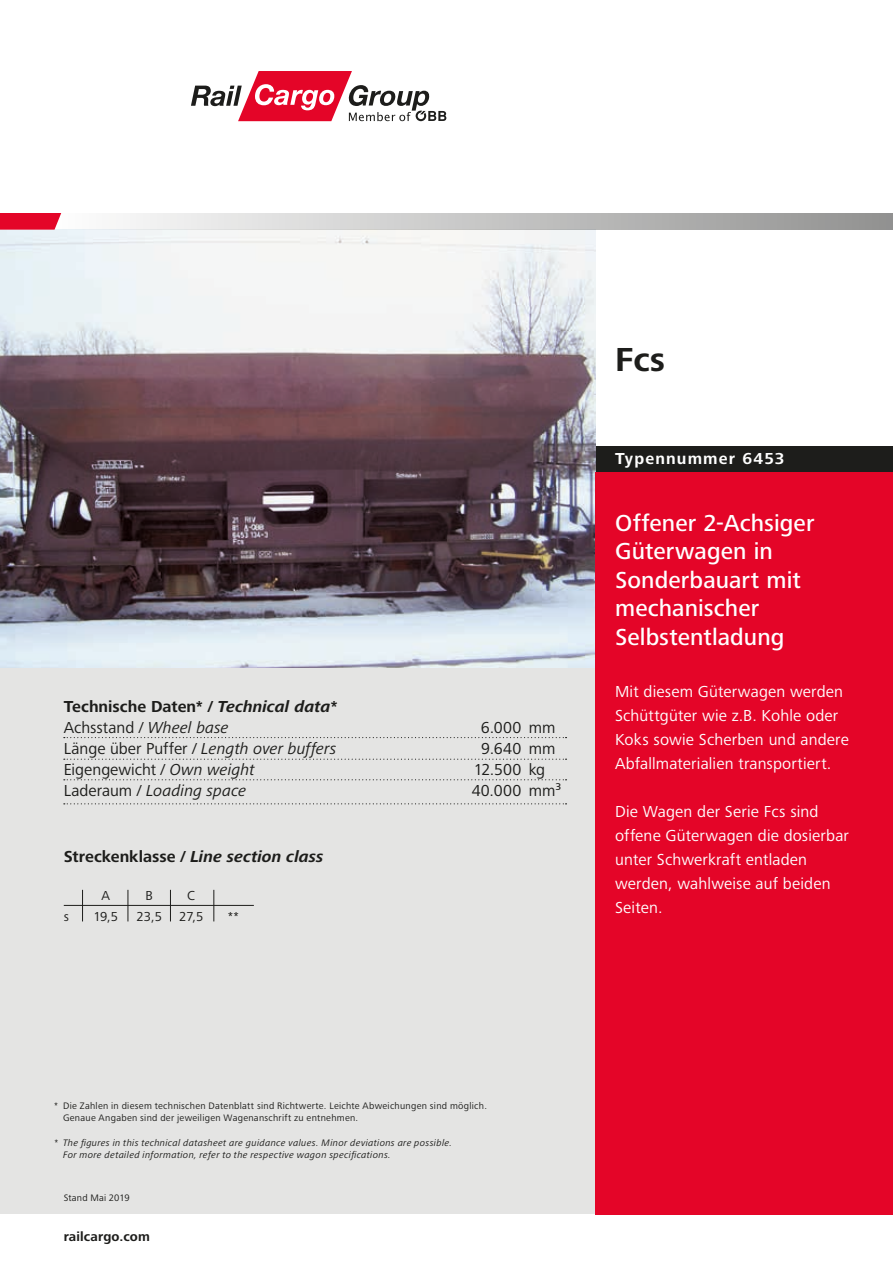
<style>
.page{position:relative;width:893px;height:1263px;background:#fff}
.page>*{position:absolute;margin:0;border:0;box-sizing:border-box;transform-origin:0 0}
.t1{font:700 34.5px "Frutiger Next Pro";color:#1d1d1b}
.t2{font:500 24px/28.5px "Frutiger Next Pro";letter-spacing:.005em;color:#fff}
.t3{font:16.5px/24px "Frutiger Next Pro";letter-spacing:.01em;color:#fff}
.t4{font:italic 16.5px "Frutiger Next Pro";color:#1d1d1b}
.t5{font:16.5px "Frutiger Next Pro";color:#1d1d1b}
.t6{font:700 16.5px/21px "Frutiger Next Pro";color:#1d1d1b}
.t7{font:italic 700 16.5px "Frutiger Next Pro";letter-spacing:.005em;color:#1d1d1b}
.t8{font:700 16.5px "Frutiger Next Pro";letter-spacing:.07em;color:#fff}
.t9{font:13.5px "Frutiger Next Pro";color:#1d1d1b}
.t10{font:700 13.5px "Frutiger Next Pro";letter-spacing:.01em;color:#1d1d1b}
.t11{font:9.75px/11.7px "Frutiger Next Pro";letter-spacing:.03em;color:#1d1d1b}
.t12{font:italic 9.75px/11.7px "Frutiger Next Pro";letter-spacing:.03em;color:#1d1d1b}
.s1{font-style:italic}
.s2{font-weight:400}
.s3{font-weight:400;font-style:italic}
.s4{font-style:normal}
</style>
<div class="page">
<div style="left:0;top:668px;width:595px;height:546px;background:#e4e4e3"></div>
<div style="left:595px;top:446px;width:298px;height:26px;background:#1d1d1b"></div>
<img style="left:0;top:230px;width:595px;height:438px">
<svg style="left:64px;top:803px;width:503px;height:1px"></svg>
<svg style="left:64px;top:779px;width:503px;height:1px"></svg>
<svg style="left:64px;top:759px;width:503px;height:1px"></svg>
<svg style="left:64px;top:737px;width:503px;height:1px"></svg>
<div style="left:595px;top:472px;width:298px;height:742px;background:#e40528"></div>
<hr style="left:64px;top:905px;width:190px;height:1px;background:#1d1d1b">
<hr style="left:82px;top:890px;width:1px;height:31px;background:#1d1d1b">
<hr style="left:128px;top:890px;width:1px;height:31px;background:#1d1d1b">
<hr style="left:170px;top:890px;width:1px;height:31px;background:#1d1d1b">
<hr style="left:213px;top:890px;width:1px;height:31px;background:#1d1d1b">
<svg style="left:0;top:213px;width:51px;height:17px"></svg>
<div style="left:51px;top:213px;width:842px;height:17px;background:linear-gradient(to right,#fef8f9,#929493)"></div>
<svg style="left:191px;top:71px;width:255px;height:50px"></svg>
<p class="t6" style="left:64px;top:696px;width:275px">Technische Daten* / <span class="s1">Technical data*<br></span><span class="s2">Achsstand /</span> <span class="s3">Wheel base</span></p>
<p class="t5" style="left:481px;top:718px;width:76px">6.000 mm</p>
<p class="t4" style="left:64px;top:739px;width:274px"><span class="s4">Länge über Puffer /</span> Length over buffers</p>
<p class="t5" style="left:481px;top:739px;width:76px">9.640 mm</p>
<p class="t5" style="left:64px;top:760px;width:192px">Eigengewicht / <span class="s1">Own weight</span></p>
<p class="t5" style="left:474px;top:760px;width:73px">12.500 kg</p>
<p class="t4" style="left:64px;top:781px;width:184px"><span class="s4">Laderaum /</span> Loading space</p>
<p class="t5" style="left:472px;top:781px;width:92px">40.000 mm³</p>
<p class="t7" style="left:64px;top:847px;width:261px"><span class="s4">Streckenklasse /</span> Line section class</p>
<p class="t9" style="left:101px;top:887px;width:10px">A</p>
<p class="t9" style="left:146px;top:887px;width:9px">B</p>
<p class="t9" style="left:187px;top:887px;width:9px">C</p>
<p class="t9" style="left:64px;top:908px;width:7px">s</p>
<p class="t9" style="left:93px;top:908px;width:26px">19,5</p>
<p class="t9" style="left:137px;top:908px;width:27px">23,5</p>
<p class="t9" style="left:179px;top:908px;width:26px">27,5</p>
<p class="t9" style="left:228px;top:908px;width:13px">**</p>
<h1 class="t1" style="left:615px;top:340px;width:52px">Fcs</h1>
<p class="t8" style="left:615px;top:449px;width:171px">Typennummer 6453</p>
<h2 class="t2" style="left:615px;top:508px;width:201px">Offener 2-Achsiger<br>Güterwagen in<br>Sonderbauart mit mechanischer<br>Selbstentladung</h2>
<p class="t3" style="left:615px;top:680px;width:235px">Mit diesem Güterwagen werden<br>Schüttgüter wie z.B. Kohle oder<br>Koks sowie Scherben und andere<br>Abfallmaterialien transportiert.</p>
<p class="t3" style="left:615px;top:800px;width:235px">Die Wagen der Serie Fcs sind offene Güterwagen die dosierbar unter Schwerkraft entladen werden, wahlweise auf beiden<br>Seiten.</p>
<p class="t11" style="left:63px;top:1100px;width:425px;text-indent:-9px">* Die Zahlen in diesem technischen Datenblatt sind Richtwerte. Leichte Abweichungen sind möglich.<br>Genaue Angaben sind der jeweiligen Wagenanschrift zu entnehmen.</p>
<p class="t12" style="left:63px;top:1137px;width:391px;text-indent:-9px">* The figures in this technical datasheet are guidance values. Minor deviations are possible.<br>For more detailed information, refer to the respective wagon specifications.</p>
<p class="t11" style="left:64px;top:1192px;width:67px">Stand Mai 2019</p>
<p class="t10" style="left:64px;top:1228px;width:88px">railcargo.com</p>
</div>
